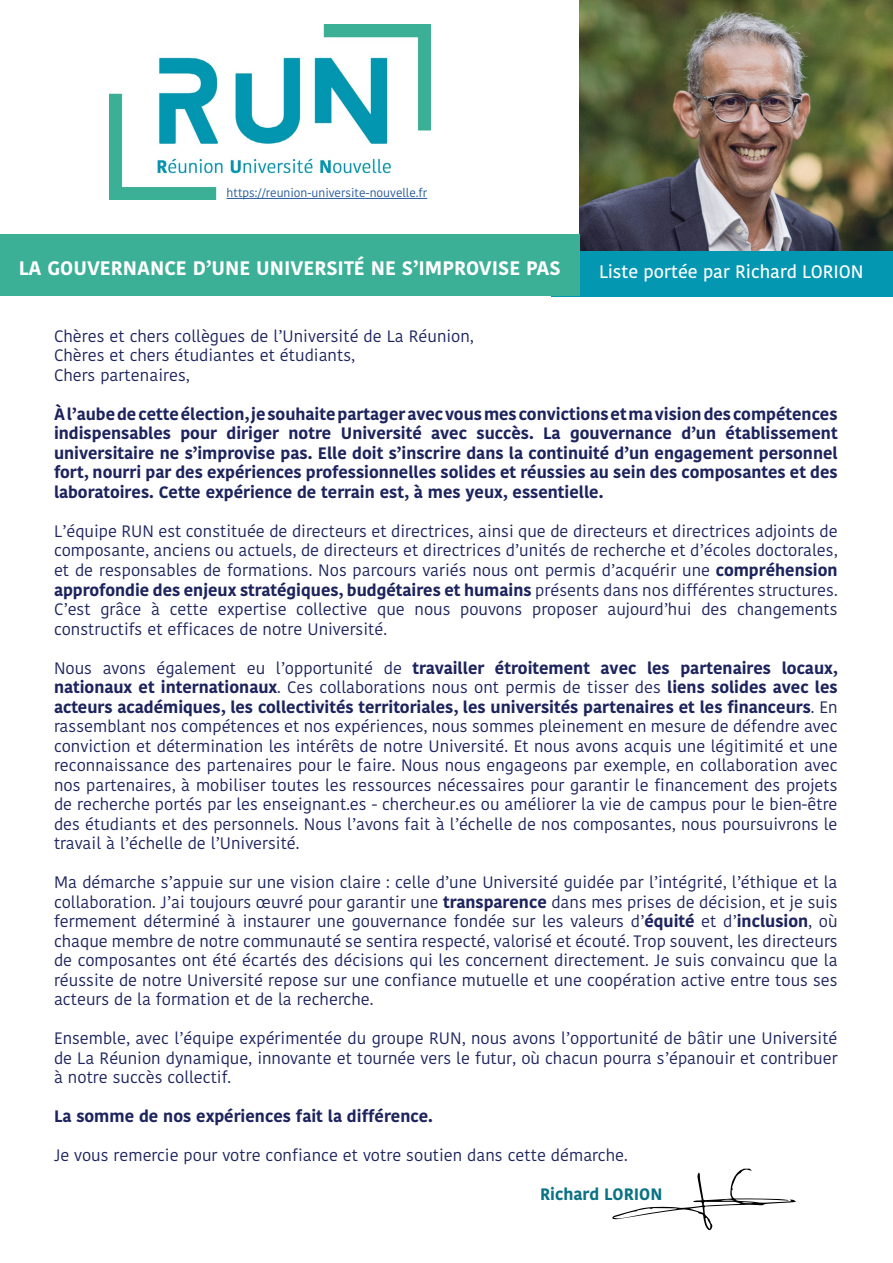
<style>
.page{position:relative;width:893px;height:1263px;background:#fff}
.page>*{position:absolute;margin:0;border:0;box-sizing:border-box;transform-origin:0 0}
.t1{font:700 19.5px "Kohinoor Telugu";color:#fff}
.t2{font:500 18px "Kohinoor Bangla";color:#fff}
.t3{font:16.5px/19.5px "Kohinoor Telugu";color:#1d245d;text-align:justify}
.t4{font:700 16.5px/19.5px "Kohinoor Telugu";color:#1d245d;text-align:justify}
.t5{font:700 16.5px "Kohinoor Telugu";color:#0a7284}
.t6{font:12px "Kohinoor Bangla";color:#275b9b}
.s1{font-weight:700}
</style>
<div class="page">
<img style="left:110px;top:24px;width:321px;height:176px">
<img style="left:579px;top:0;width:314px;height:251px">
<div style="left:551px;top:251px;width:342px;height:45px;background:#0397b1"></div>
<div style="left:0;top:234px;width:579px;height:62px;background:#3bb096"></div>
<hr style="left:227px;top:198px;width:200px;height:1px;background:#275b9b">
<svg style="left:612px;top:1169px;width:184px;height:61px"></svg>
<p class="t6" style="left:227px;top:184px;width:202px">https://reunion-universite-nouvelle.fr</p>
<p class="t1" style="left:19px;top:257px;width:543px">LA GOUVERNANCE D’UNE UNIVERSITÉ NE S’IMPROVISE PAS</p>
<p class="t2" style="left:599px;top:258px;width:266px">Liste portée par Richard LORION</p>
<p class="t3" style="left:54px;top:326px;width:421px;text-align:left">Chères et chers collègues de l’Université de La Réunion,<br>Chères et chers étudiantes et étudiants,<br>Chers partenaires,</p>
<p class="t4" style="left:54px;top:404px;width:785px">À l’aube de cette élection, je souhaite partager avec vous mes convictions et ma vision des compétences indispensables pour diriger notre Université avec succès. La gouvernance d’un établissement universitaire ne s’improvise pas. Elle doit s’inscrire dans la continuité d’un engagement personnel fort, nourri par des expériences professionnelles solides et réussies au sein des composantes et des laboratoires. Cette expérience de terrain est, à mes yeux, essentielle.</p>
<p class="t3" style="left:54px;top:521px;width:785px">L’équipe RUN est constituée de directeurs et directrices, ainsi que de directeurs et directrices adjoints de composante, anciens ou actuels, de directeurs et directrices d’unités de recherche et d’écoles doctorales, et de responsables de formations. Nos parcours variés nous ont permis d’acquérir une <span class="s1">compréhension approfondie des enjeux stratégiques, budgétaires et humains</span> présents dans nos différentes structures.<br>C’est grâce à cette expertise collective que nous pouvons proposer aujourd’hui des changements constructifs et efficaces de notre Université.</p>
<p class="t3" style="left:54px;top:658px;width:785px">Nous avons également eu l’opportunité de <span class="s1">travailler étroitement avec les partenaires locaux, nationaux et internationaux</span>. Ces collaborations nous ont permis de tisser des <span class="s1">liens solides avec les acteurs académiques, les collectivités territoriales, les universités partenaires et les financeurs</span>. En rassemblant nos compétences et nos expériences, nous sommes pleinement en mesure de défendre avec conviction et détermination les intérêts de notre Université. Et nous avons acquis une légitimité et une reconnaissance des partenaires pour le faire. Nous nous engageons par exemple, en collaboration avec nos partenaires, à mobiliser toutes les ressources nécessaires pour garantir le financement des projets de recherche portés par les enseignant.es - chercheur.es ou améliorer la vie de campus pour le bien-être des étudiants et des personnels. Nous l’avons fait à l’échelle de nos composantes, nous poursuivrons le travail à l’échelle de l’Université.</p>
<p class="t3" style="left:54px;top:873px;width:785px">Ma démarche s’appuie sur une vision claire : celle d’une Université guidée par l’intégrité, l’éthique et la collaboration. J’ai toujours œuvré pour garantir une <span class="s1">transparence</span> dans mes prises de décision, et je suis fermement déterminé à instaurer une gouvernance fondée sur les valeurs d’<span class="s1">équité</span> et d’<span class="s1">inclusion</span>, où chaque membre de notre communauté se sentira respecté, valorisé et écouté. Trop souvent, les directeurs de composantes ont été écartés des décisions qui les concernent directement. Je suis convaincu que la réussite de notre Université repose sur une confiance mutuelle et une coopération active entre tous ses acteurs de la formation et de la recherche.</p>
<p class="t3" style="left:54px;top:1029px;width:785px">Ensemble, avec l’équipe expérimentée du groupe RUN, nous avons l’opportunité de bâtir une Université de La Réunion dynamique, innovante et tournée vers le futur, où chacun pourra s’épanouir et contribuer à notre succès collectif.</p>
<p class="t4" style="left:54px;top:1107px;width:380px">La somme de nos expériences fait la différence.</p>
<p class="t3" style="left:54px;top:1146px;width:575px">Je vous remercie pour votre confiance et votre soutien dans cette démarche.</p>
<p class="t5" style="left:540px;top:1185px;width:124px">Richard LORION</p>
</div>
